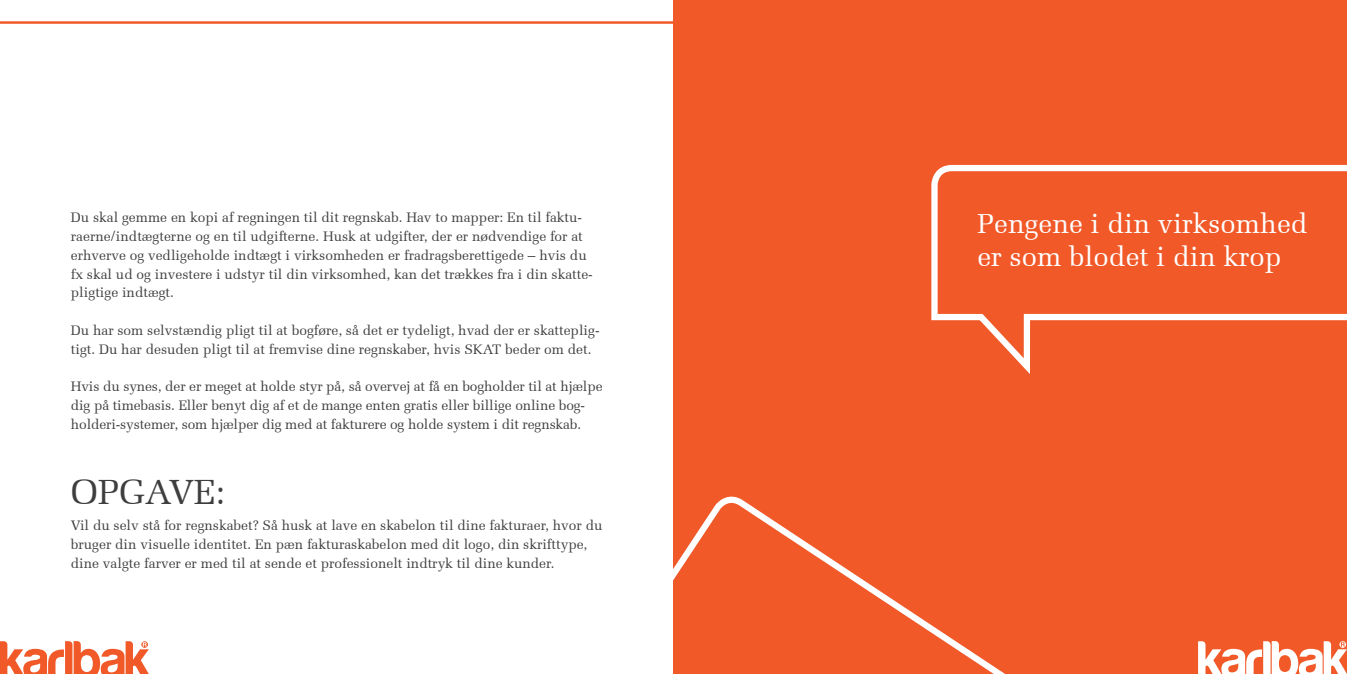
<style>
.page{position:relative;width:1347px;height:674px;background:#fff}
.page>*{position:absolute;margin:0;border:0;box-sizing:border-box;transform-origin:0 0}
.t1{font:35px "Melior";color:#3e3e3f}
.t2{font:27.5px/32.5px "Melior";color:#fff}
.t3{font:13.75px/18.8px "Melior";color:#3e3e3f}
</style>
<div class="page">
<div style="left:673px;top:0;width:673px;height:673px;background:#f15929"></div>
<svg style="left:1198px;top:641px;width:148px;height:32px"></svg>
<svg style="left:0;top:641px;width:149px;height:32px"></svg>
<svg style="left:931px;top:165px;width:415px;height:209px"></svg>
<svg style="left:673px;top:496px;width:331px;height:177px"></svg>
<p class="t3" style="left:71px;top:208px;width:523px">Du skal gemme en kopi af regningen til dit regnskab. Hav to mapper: En til faktu&shy;raerne/indtægterne og en til udgifterne. Husk at udgifter, der er nødvendige for at erhverve og vedligeholde indtægt i virksomheden er fradragsberettigede – hvis du fx skal ud og investere i udstyr til din virksomhed, kan det trækkes fra i din skatte&shy;pligtige indtægt.</p>
<p class="t3" style="left:71px;top:321px;width:530px">Du har som selvstændig pligt til at bogføre, så det er tydeligt, hvad der er skatteplig&shy;tigt. Du har desuden pligt til at fremvise dine regnskaber, hvis SKAT beder om det.</p>
<p class="t3" style="left:71px;top:377px;width:533px">Hvis du synes, der er meget at holde styr på, så overvej at få en bogholder til at hjælpe dig på timebasis. Eller benyt dig af et de mange enten gratis eller billige online bog&shy;holderi-systemer, som hjælper dig med at fakturere og holde system i dit regnskab.</p>
<h1 class="t1" style="left:71px;top:471px;width:156px">OPGAVE:</h1>
<p class="t3" style="left:71px;top:516px;width:533px">Vil du selv stå for regnskabet? Så husk at lave en skabelon til dine fakturaer, hvor du bruger din visuelle identitet. En pæn fakturaskabelon med dit logo, din skrifttype, dine valgte farver er med til at sende et professionelt indtryk til dine kunder.</p>
<h2 class="t2" style="left:977px;top:207px;width:332px">Pengene i din virksomhed er som blodet i din krop</h2>
</div>
